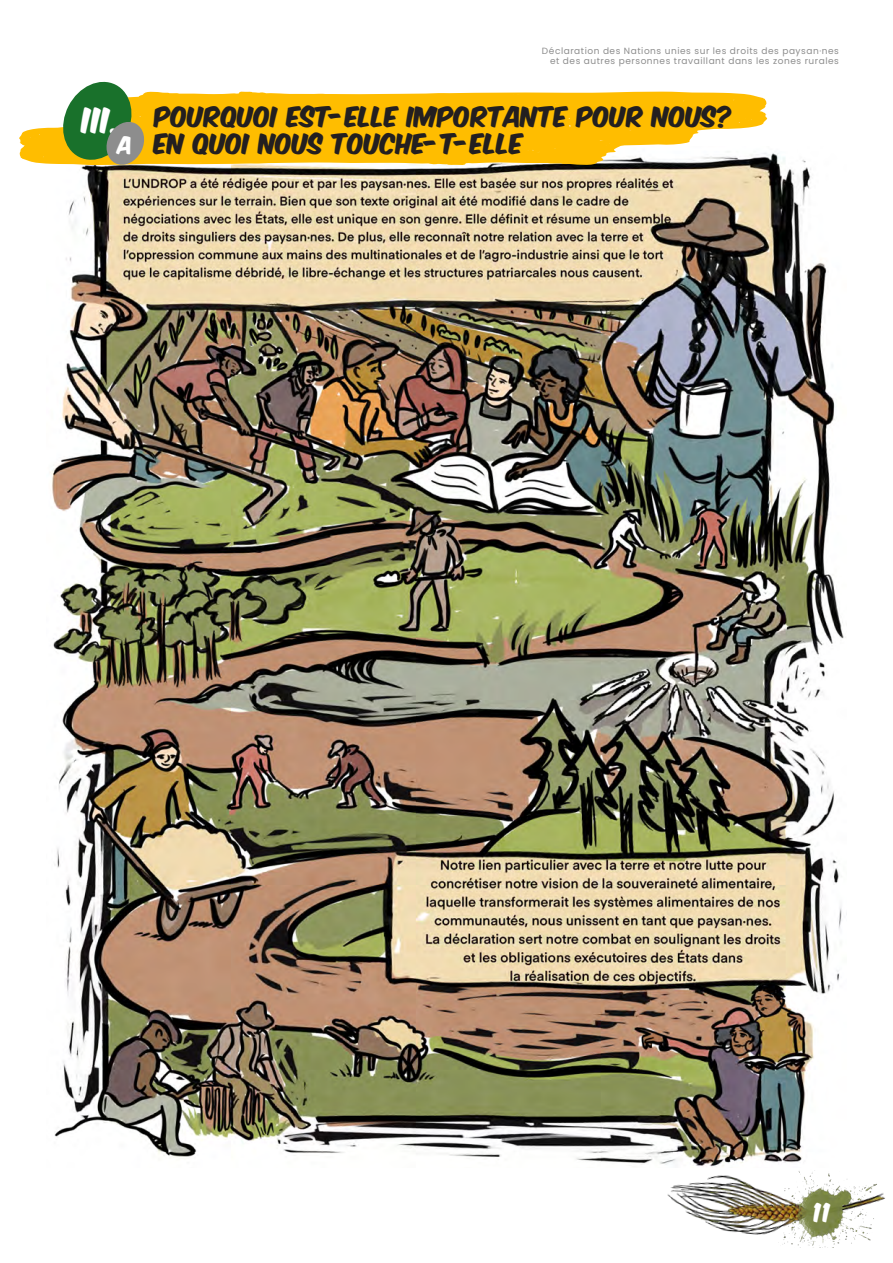
<style>
.page{position:relative;width:893px;height:1263px;background:#fff}
.page>*{position:absolute;margin:0;border:0;box-sizing:border-box;transform-origin:0 0}
.t1{font:30px "Komika Axis";color:#fff}
.t2{font:24px "Komika Axis";color:#231f20}
.t3{font:22.5px "Komika Axis";color:#fff}
.t4{font:20.4px "Komika Axis";color:#fff}
.t5{font:9px/9.9px "Poppins";letter-spacing:.06em;color:#8d8d8d;text-align:right}
</style>
<div class="page">
<img style="left:667px;top:1175px;width:218px;height:60px">
<img style="left:775px;top:1170px;width:105px;height:78px">
<img style="left:50px;top:153px;width:794px;height:1014px">
<svg style="left:518px;top:92px;width:250px;height:74px;fill:#ffbd00"></svg>
<svg style="left:19px;top:81px;width:499px;height:87px"></svg>
<p class="t5" style="left:542px;top:46px;width:298px">Déclaration des Nations unies sur les droits des paysan·nes et des autres personnes travaillant dans les zones rurales</p>
<p class="t1" style="left:83px;top:105px;width:40px">III.</p>
<p class="t2" style="left:154px;top:105px;width:580px">POURQUOI EST-ELLE IMPORTANTE POUR NOUS?</p>
<p class="t4" style="left:118px;top:135px;width:16px">A</p>
<p class="t2" style="left:154px;top:131px;width:371px">EN QUOI NOUS TOUCHE-T-ELLE</p>
<h3 class="t3" style="left:814px;top:1201px;width:19px">11</h3>
</div>
